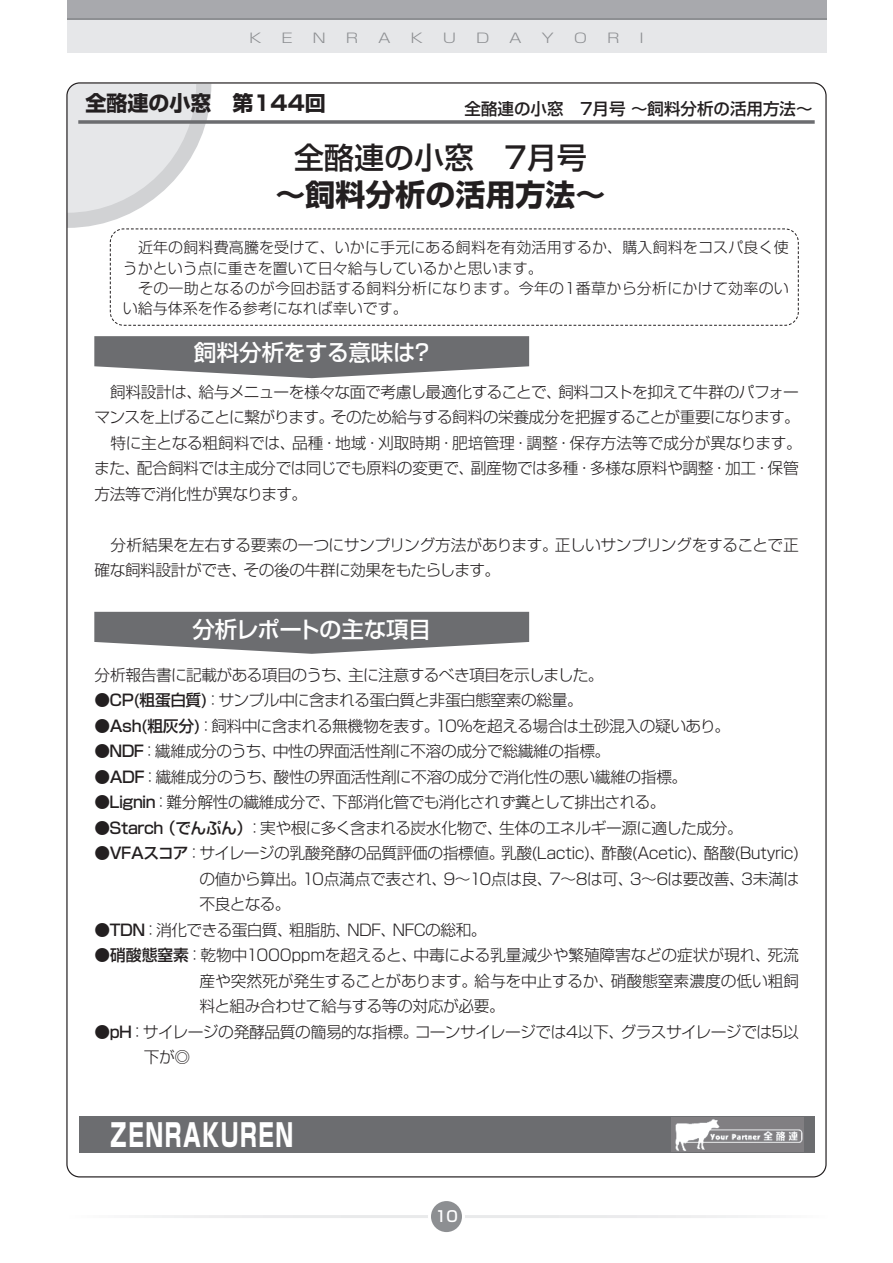
<style>
.page{position:relative;width:893px;height:1263px;background:#fff}
.page>*{position:absolute;margin:0;border:0;box-sizing:border-box;transform-origin:0 0}
.t1{font:800 31.5px "Shin Go Pr 6 N";letter-spacing:.075em;color:#fff;scale:.65 1}
.t2{font:700 30px "Shin Go Pr 6 N";color:#231f20}
.t3{font:500 30px "Shin Go Pr 6 N";color:#231f20}
.t4{font:500 22.5px "Shin Go Pr 6 N";letter-spacing:-.01em;color:#fff}
.t5{font:700 21px "Shin Go Pr 6 N";color:#231f20}
.t6{font:500 16.5px "Shin Go Pr 6 N";color:#231f20}
.t7{font:300 15.75px/25.5px "Shin Go Pr 6 N";letter-spacing:-.03em;color:#231f20}
.t8{font:500 15.75px "Shin Go Pr 6 N";letter-spacing:-.03em;color:#231f20}
.t9{font:300 15.75px "Shin Go Pr 6 N";letter-spacing:-.01em;color:#231f20}
.t10{font:300 15.75px "Shin Go Pr 6 N";letter-spacing:-.005em;color:#231f20}
.t11{font:300 15px/20.2px "Shin Go Pr 6 N";letter-spacing:.01em;color:#231f20}
.t12{font:500 15px "Shin Go Pr 6 N";color:#fff}
.t13{font:300 13.2px "Shin Go Pro";color:#8d8f92;scale:1.25 1}
.s1{font-weight:300}
.s2{font-weight:500}
</style>
<div class="page">
<div style="left:429px;top:1199px;width:34px;height:34px;background:#8d8f92;border-radius:50%"></div>
<div style="left:428px;top:1198px;width:37px;height:37px;border:3px solid #fff;border-radius:50%"></div>
<div style="left:67px;top:0;width:759px;height:52px;background:#e6e7e9"></div>
<div style="left:67px;top:0;width:759px;height:20px;background:#a8a9ad"></div>
<hr style="left:67px;top:18px;width:759px;height:2px;background:#8d8f92">
<svg style="left:68px;top:84px;width:143px;height:144px"></svg>
<svg style="left:78px;top:120px;width:737px;height:4px;background:#7c7d80"></svg>
<div style="left:79px;top:1117px;width:736px;height:36px;background:#6c6d70"></div>
<img style="left:672px;top:1117px;width:131px;height:34px">
<svg style="left:94px;top:612px;width:435px;height:42px;background:#818284"></svg>
<svg style="left:94px;top:336px;width:435px;height:42px;background:#808184"></svg>
<div style="left:110px;top:228px;width:689px;height:98px;border:1px dashed #231f20;border-radius:13px"></div>
<p class="t13" style="left:249px;top:27px;width:12px">K</p>
<p class="t13" style="left:281px;top:27px;width:11px">E</p>
<p class="t13" style="left:313px;top:27px;width:12px">N</p>
<p class="t13" style="left:346px;top:27px;width:12px">R</p>
<p class="t13" style="left:378px;top:27px;width:12px">A</p>
<p class="t13" style="left:410px;top:27px;width:12px">K</p>
<p class="t13" style="left:443px;top:27px;width:12px">U</p>
<p class="t13" style="left:476px;top:27px;width:12px">D</p>
<p class="t13" style="left:509px;top:27px;width:12px">A</p>
<p class="t13" style="left:542px;top:27px;width:12px">Y</p>
<p class="t13" style="left:574px;top:27px;width:12px">O</p>
<p class="t13" style="left:607px;top:27px;width:12px">R</p>
<p class="t13" style="left:639px;top:27px;width:5px">I</p>
<h3 class="t5" style="left:85px;top:86px;width:242px">全酪連の小窓　第144回</h3>
<p class="t6" style="left:464px;top:95px;width:350px">全酪連の小窓　7月号～飼料分析の活用方法~</p>
<h2 class="t3" style="left:294px;top:133px;width:294px">全酪連の小窓　7月号</h2>
<h2 class="t2" style="left:275px;top:171px;width:331px">～飼料分析の活用方法~</h2>
<p class="t11" style="left:123px;top:236px;width:667px">　近年の飼料費高騰を受けて、いかに手元にある飼料を有効活用するか、購入飼料をコスパ良く使うかという点に重きを置いて日々給与しているかと思います。<br>　その一助となるのが今回お話する飼料分析になります。今年の1番草から分析にかけて効率のいい給与体系を作る参考になれば幸いです。</p>
<h3 class="t4" style="left:411px;top:334px;width:24px">?</h3>
<h3 class="t4" style="left:194px;top:334px;width:223px">飼料分析をする意味は</h3>
<p class="t7" style="left:95px;top:378px;width:109px">　飼料設計は、</p>
<p class="t7" style="left:199px;top:378px;width:365px">給与メニューを様々な面で考慮し最適化することで、</p>
<p class="t7" style="left:558px;top:378px;width:242px">飼料コストを抑えて牛群のパフォー</p>
<p class="t7" style="left:292px;top:403px;width:511px;text-indent:-198px">マンスを上げることに繋がります。<br>品種・地域・刈取時期・肥培管理・調整・保存方法等で成分が異なります。</p>
<p class="t7" style="left:331px;top:403px;width:471px">そのため給与する飼料の栄養成分を把握することが重要になります。</p>
<p class="t7" style="left:95px;top:429px;width:202px">　特に主となる粗飼料では、</p>
<p class="t7" style="left:137px;top:454px;width:339px">配合飼料では主成分では同じでも原料の変更で、</p>
<p class="t7" style="left:94px;top:454px;width:214px">また、<br>方法等で消化性が異なります。</p>
<p class="t7" style="left:471px;top:454px;width:330px">副産物では多種・多様な原料や調整・加工・保管</p>
<p class="t7" style="left:244px;top:531px;width:316px;text-indent:-149px">　分析結果を左右する要素の一つにサンプリング方法があります。その後の牛群に効果をもたらします。</p>
<p class="t7" style="left:555px;top:531px;width:245px">正しいサンプリングをすることで正</p>
<p class="t7" style="left:95px;top:556px;width:154px">確な飼料設計ができ、</p>
<h3 class="t4" style="left:192px;top:611px;width:240px">分析レポートの主な項目</h3>
<p class="t7" style="left:218px;top:660px;width:366px;text-indent:-124px">分析報告書に記載がある項目のうち、<br>サンプル中に含まれる蛋白質と非蛋白態窒素の総量。</p>
<p class="t7" style="left:348px;top:660px;width:257px">主に注意するべき項目を示しました。</p>
<p class="t8" style="left:94px;top:687px;width:128px">●CP(粗蛋白質<span class="s1">：</span>)</p>
<p class="t8" style="left:94px;top:713px;width:121px">●Ash(粗灰分<span class="s1">：</span>)</p>
<p class="t7" style="left:211px;top:711px;width:229px">飼料中に含まれる無機物を表す。</p>
<p class="t7" style="left:435px;top:711px;width:297px">10％を超える場合は土砂混入の疑いあり。</p>
<p class="t7" style="left:155px;top:737px;width:123px">繊維成分のうち、</p>
<p class="t8" style="left:94px;top:738px;width:64px">●NDF<span class="s1">：</span></p>
<p class="t7" style="left:273px;top:737px;width:339px">中性の界面活性剤に不溶の成分で総繊維の指標。</p>
<p class="t7" style="left:155px;top:762px;width:123px">繊維成分のうち、</p>
<p class="t8" style="left:94px;top:764px;width:65px">●ADF<span class="s1">：</span></p>
<p class="t7" style="left:274px;top:762px;width:415px">酸性の界面活性剤に不溶の成分で消化性の悪い繊維の指標。</p>
<p class="t7" style="left:166px;top:788px;width:171px">難分解性の繊維成分で、</p>
<p class="t8" style="left:94px;top:789px;width:63px">●Lignin</p>
<p class="t7" style="left:153px;top:788px;width:17px">：</p>
<p class="t7" style="left:332px;top:788px;width:335px">下部消化管でも消化されず糞として排出される。</p>
<p class="t8" style="left:160px;top:815px;width:94px">（でんぷん）</p>
<p class="t8" style="left:94px;top:815px;width:71px">●Starch</p>
<p class="t7" style="left:260px;top:813px;width:244px">実や根に多く含まれる炭水化物で、</p>
<p class="t7" style="left:247px;top:813px;width:17px">：</p>
<p class="t7" style="left:499px;top:813px;width:245px">生体のエネルギー源に適した成分。</p>
<p class="t7" style="left:199px;top:839px;width:307px">サイレージの乳酸発酵の品質評価の指標値。</p>
<p class="t7" style="left:501px;top:839px;width:105px">乳酸(Lactic)、</p>
<p class="t8" style="left:94px;top:840px;width:96px">●VFAスコア</p>
<p class="t7" style="left:186px;top:839px;width:17px">：</p>
<p class="t7" style="left:601px;top:839px;width:108px">酢酸(Acetic)、</p>
<p class="t7" style="left:704px;top:839px;width:97px">酪酸(Butyric(</p>
<p class="t7" style="left:199px;top:864px;width:108px">の値から算出。不良となる。</p>
<p class="t7" style="left:302px;top:864px;width:147px">10点満点で表され、</p>
<p class="t7" style="left:443px;top:864px;width:111px">9～10点は良、</p>
<p class="t7" style="left:156px;top:915px;width:138px">消化できる蛋白質、</p>
<p class="t8" style="left:94px;top:917px;width:52px">●TDN</p>
<p class="t7" style="left:143px;top:915px;width:17px">：</p>
<p class="t7" style="left:289px;top:915px;width:63px">粗脂肪、</p>
<p class="t7" style="left:347px;top:915px;width:51px">NDF、</p>
<p class="t7" style="left:392px;top:915px;width:96px">NFCの総和。</p>
<p class="t7" style="left:549px;top:864px;width:86px">7～8は可、</p>
<p class="t7" style="left:630px;top:864px;width:117px">3～6は要改善、</p>
<p class="t7" style="left:741px;top:864px;width:59px">3未満は</p>
<p class="t7" style="left:94px;top:941px;width:324px"><span class="s2">●硝酸態窒素</span>：乾物中1000ppmを超えると、</p>
<p class="t9" style="left:414px;top:942px;width:359px">中毒による乳量減少や繁殖障害などの症状が現れ、</p>
<p class="t7" style="left:767px;top:941px;width:33px">死流</p>
<p class="t7" style="left:199px;top:966px;width:307px">産や突然死が発生することがあります。<br>料と組み合わせて給与する等の対応が必要。</p>
<p class="t7" style="left:474px;top:966px;width:141px">給与を中止するか、</p>
<p class="t10" style="left:611px;top:968px;width:190px">硝酸態窒素濃度の低い粗飼</p>
<p class="t7" style="left:143px;top:1017px;width:277px">サイレージの発酵品質の簡易的な指標。</p>
<p class="t8" style="left:94px;top:1019px;width:39px">●pH</p>
<p class="t7" style="left:130px;top:1017px;width:17px">：</p>
<p class="t7" style="left:415px;top:1017px;width:211px">コーンサイレージでは4以下、</p>
<p class="t7" style="left:620px;top:1017px;width:180px">グラスサイレージでは5以</p>
<p class="t7" style="left:144px;top:1043px;width:48px">下が◎</p>
<h1 class="t1" style="left:110px;top:1110px;width:283px">ZENRAKUREN</h1>
<p class="t12" style="left:435px;top:1204px;width:24px">10</p>
</div>
